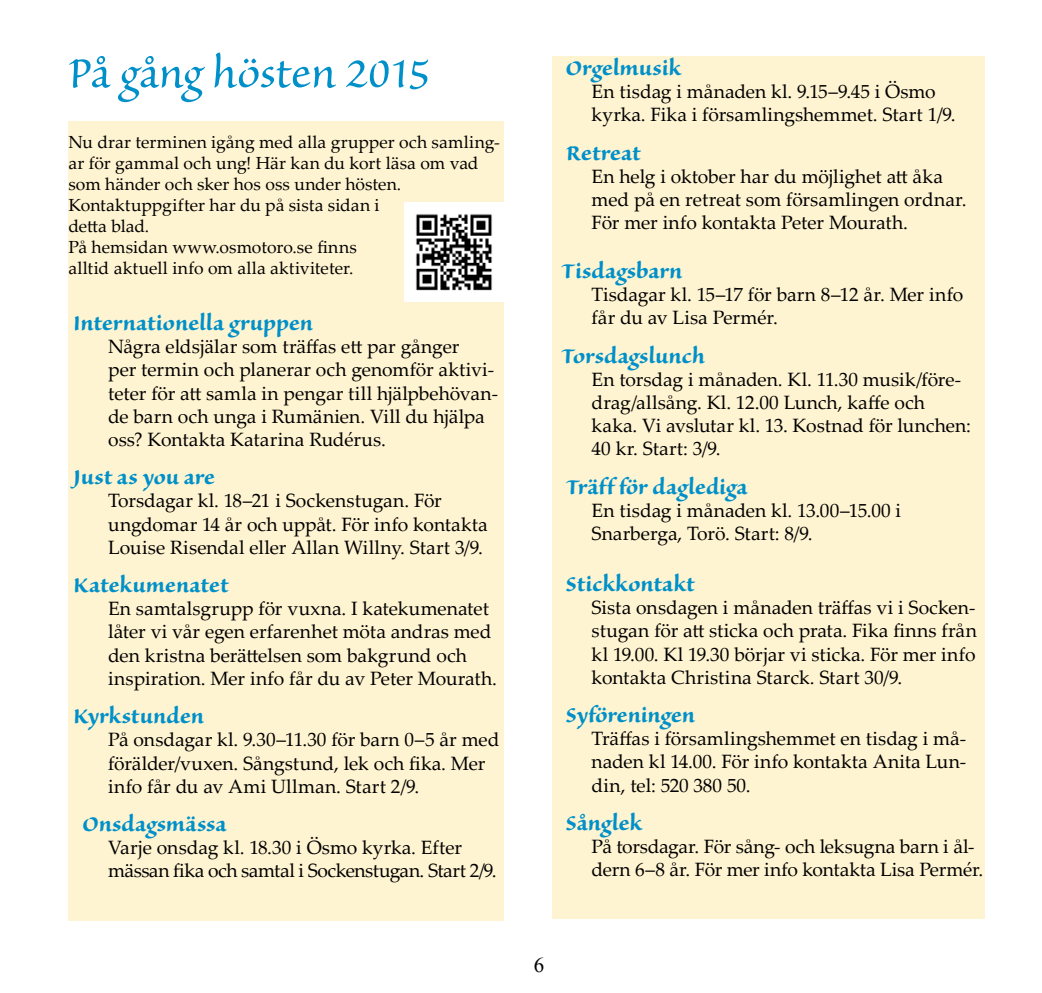
<style>
.page{position:relative;width:1042px;height:993px;background:#fff}
.page>*{position:absolute;margin:0;border:0;box-sizing:border-box;transform-origin:0 0}
.t1{font:52.5px "Sanvito Pro";letter-spacing:-.005em;color:#0090c9}
.t2{font:700 26.25px "Sanvito Pro";color:#0090c9}
.t3{font:21px "Times New Roman";color:#000}
.t4{font:19.25px/23.1px "Palatino Linotype";color:#000}
.t5{font:17.5px/21px "Palatino Linotype";color:#000}
</style>
<div class="page">
<div style="left:68px;top:121px;width:436px;height:799px;background:#fff4d1"></div>
<div style="left:552px;top:56px;width:432px;height:862px;background:#fff4d1"></div>
<img style="left:405px;top:202px;width:98px;height:99px">
<h1 class="t1" style="left:68px;top:45px;width:363px">På gång hösten 2015</h1>
<p class="t5" style="left:68px;top:131px;width:433px">Nu drar terminen igång med alla grupper och samling&shy;ar för gammal och ung! Här kan du kort läsa om vad som händer och sker hos oss under hösten.<br>Kontaktuppgifter har du på sista sidan i<br>detta blad.<br>På hemsidan www.osmotoro.se finns<br>alltid aktuell info om alla aktiviteter.</p>
<h2 class="t2" style="left:73px;top:308px;width:241px">Internationella gruppen</h2>
<p class="t4" style="left:108px;top:334px;width:391px">Några eldsjälar som träffas ett par gånger<br>per termin och planerar och genomför aktivi&shy;teter för att samla in pengar till hjälpbehövan&shy;de barn och unga i Rumänien. Vill du hjälpa oss? Kontakta Katarina Rudérus.</p>
<h2 class="t2" style="left:73px;top:462px;width:143px">Just as you are</h2>
<p class="t4" style="left:108px;top:488px;width:381px">Torsdagar kl. 18–21 i Sockenstugan. För ungdomar 14 år och uppåt. För info kontakta<br>Louise Risendal eller Allan Willny. Start 3/9.</p>
<h2 class="t2" style="left:73px;top:570px;width:157px">Katekumenatet</h2>
<p class="t4" style="left:108px;top:596px;width:390px">En samtalsgrupp för vuxna. I katekumenatet låter vi vår egen erfarenhet möta andras med den kristna berättelsen som bakgrund och inspiration. Mer info får du av Peter Mourath.</p>
<h2 class="t2" style="left:73px;top:701px;width:133px">Kyrkstunden</h2>
<p class="t4" style="left:108px;top:727px;width:393px">På onsdagar kl. 9.30–11.30 för barn 0–5 år med förälder/vuxen. Sångstund, lek och fika. Mer info får du av Ami Ullman. Start 2/9.</p>
<h2 class="t2" style="left:82px;top:809px;width:146px">Onsdagsmässa</h2>
<p class="t4" style="left:108px;top:835px;width:390px">Varje onsdag kl. 18.30 i Ösmo kyrka. Efter mässan fika och samtal i Sockenstugan. Start 2/9.</p>
<h2 class="t2" style="left:566px;top:53px;width:117px">Orgelmusik</h2>
<p class="t4" style="left:592px;top:79px;width:365px">En tisdag i månaden kl. 9.15–9.45 i Ösmo kyrka. Fika i församlingshemmet. Start 1/9.</p>
<h2 class="t2" style="left:566px;top:138px;width:76px">Retreat</h2>
<p class="t4" style="left:592px;top:164px;width:376px">En helg i oktober har du möjlighet att åka med på en retreat som församlingen ordnar.<br>För mer info kontakta Peter Mourath.</p>
<h2 class="t2" style="left:561px;top:256px;width:123px">Tisdagsbarn</h2>
<p class="t4" style="left:592px;top:282px;width:373px">Tisdagar kl. 15–17 för barn 8–12 år. Mer info får du av Lisa Permér.</p>
<h2 class="t2" style="left:561px;top:341px;width:145px">Torsdagslunch</h2>
<p class="t4" style="left:592px;top:367px;width:381px">En torsdag i månaden. Kl. 11.30 musik/före&shy;drag/allsång. Kl. 12.00 Lunch, kaffe och kaka. Vi avslutar kl. 13. Kostnad för lunchen:<br>40 kr. Start: 3/9.</p>
<h2 class="t2" style="left:566px;top:471px;width:183px">Träff för daglediga</h2>
<p class="t4" style="left:592px;top:498px;width:311px">En tisdag i månaden kl. 13.00–15.00 i<br>Snarberga, Torö. Start: 8/9.</p>
<h2 class="t2" style="left:566px;top:569px;width:130px">Stickkontakt</h2>
<p class="t4" style="left:592px;top:595px;width:387px;text-align:justify">Sista onsdagen i månaden träffas vi i Socken&shy;stugan för att sticka och prata. Fika finns från kl 19.00. Kl 19.30 börjar vi sticka. För mer info kontakta Christina Starck. Start 30/9.</p>
<h2 class="t2" style="left:566px;top:700px;width:131px">Syföreningen</h2>
<p class="t4" style="left:592px;top:726px;width:376px;text-align:justify">Träffas i församlingshemmet en tisdag i må&shy;naden kl 14.00. För info kontakta Anita Lun&shy;din, tel: 520 380 50.</p>
<h2 class="t2" style="left:566px;top:807px;width:78px">Sånglek</h2>
<p class="t4" style="left:592px;top:834px;width:393px">På torsdagar. För sång- och leksugna barn i ål&shy;dern 6–8 år. För mer info kontakta Lisa Permér.</p>
<p class="t3" style="left:534px;top:952px;width:12px">6</p>
</div>
